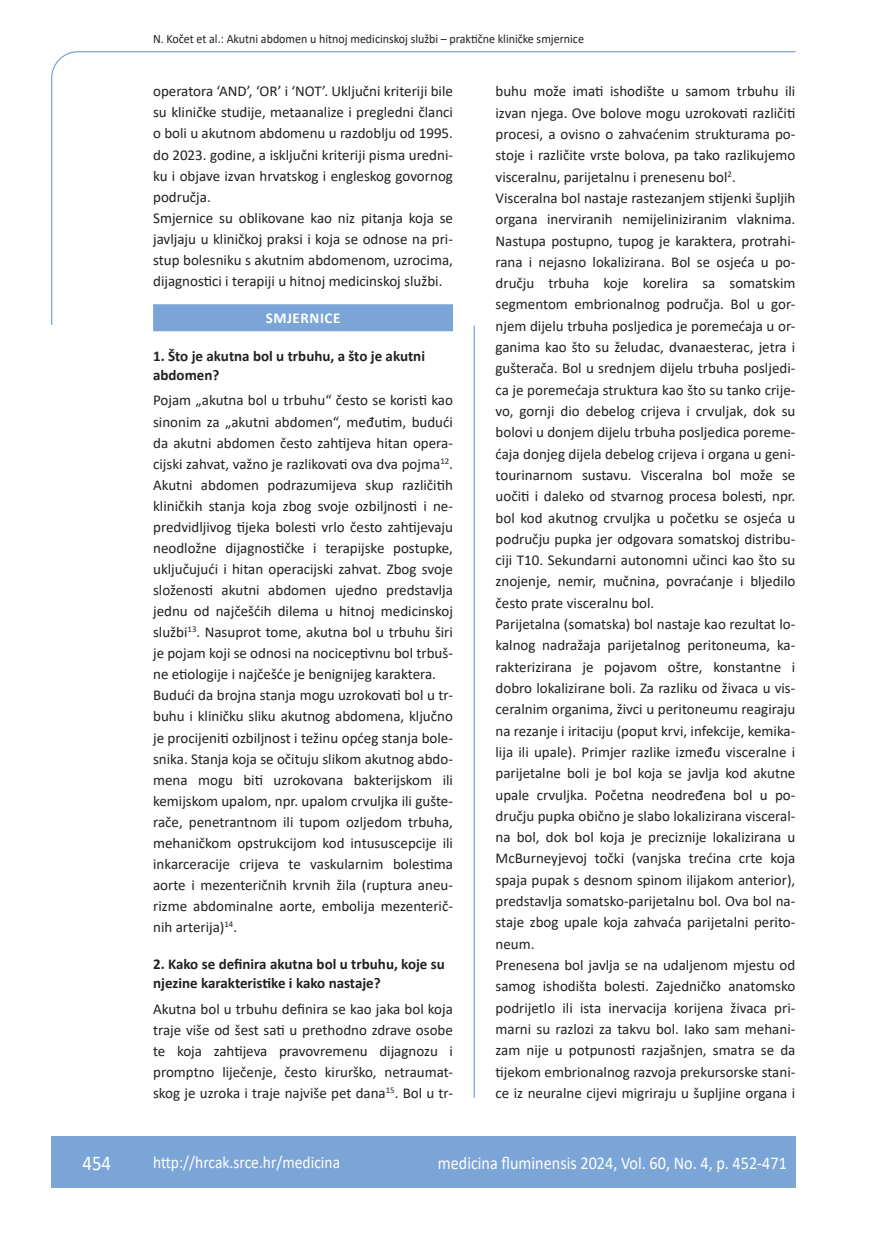
<style>
.page{position:relative;width:872px;height:1234px;background:#fff}
.page>*{position:absolute;margin:0;border:0;box-sizing:border-box;transform-origin:0 0}
.t1{font:21px "Calibri";color:#fff;scale:.9 1}
.t2{font:18px "Calibri";color:#fff;scale:.9 1}
.t3{font:17.25px "Calibri";color:#fff;scale:.9 1}
.osnovni_tekst{font:15px/21.3px "Calibri";color:#231f20;text-align:justify}
.podnaslov{font:700 15px/19.5px "Calibri";color:#231f20}
.naslov_ruler{font:700 15px "Calibri";letter-spacing:.04em;color:#fff}
.glava{font:12.75px "Calibri";color:#231f20;scale:.94 1}
</style>
<div class="page">
<svg style="left:51px;top:51px;width:745px;height:274px"></svg>
<hr style="left:473px;top:325px;width:2px;height:772px;background:#7ca5d7">
<div style="left:51px;top:1135px;width:744px;height:51px;background:#7ca5d7"></div>
<div style="left:153px;top:304px;width:300px;height:27px;background:#7ca5d7"></div>
<p class="glava" style="left:153px;top:29px;width:460px">N. Kočet et al.: Akutni abdomen u hitnoj medicinskoj službi – praktične kliničke smjernice</p>
<p class="osnovni_tekst" style="left:153px;top:80px;width:301px">operatora ‘AND’, ‘OR’ i ‘NOT’. Uključni kriteriji bile su kliničke studije, metaanalize i pregledni članci o boli u akutnom abdomenu u razdoblju od 1995. do 2023. godine, a isključni kriteriji pisma uredni&shy;ku i objave izvan hrvatskog i engleskog govornog područja.</p>
<p class="osnovni_tekst" style="left:153px;top:207px;width:301px">Smjernice su oblikovane kao niz pitanja koja se javljaju u kliničkoj praksi i koja se odnose na pri&shy;stup bolesniku s akutnim abdomenom, uzrocima, dijagnostici i terapiji u hitnoj medicinskoj službi.</p>
<p class="naslov_ruler" style="left:266px;top:307px;width:76px">SMJERNICE</p>
<p class="podnaslov" style="left:153px;top:345px;width:273px">1. Što je akutna bol u trbuhu, a što je akutni abdomen?</p>
<p class="osnovni_tekst" style="left:153px;top:389px;width:301px">Pojam „akutna bol u trbuhu“ često se koristi kao sinonim za „akutni abdomen“, međutim, budući da akutni abdomen često zahtijeva hitan opera&shy;cijski zahvat, važno je razlikovati ova dva pojma<sup>12</sup>.<br>Akutni abdomen podrazumijeva skup različiti h kliničkih stanja koja zbog svoje ozbiljnosti i ne&shy;predvidljivog tijeka bolesti vrlo često zahtijevaju neodložne dijagnostičke i terapijske postupke, uključujući i hitan operacijski zahvat. Zbog svoje složenosti akutni abdomen ujedno predstavlja jednu od najčešćih dilema u hitnoj medicinskoj službi<sup>13</sup>. Nasuprot tome, akutna bol u trbuhu širi je pojam koji se odnosi na nociceptivnu bol trbuš&shy;ne etiologije i najčešće je benignijeg karaktera.</p>
<p class="osnovni_tekst" style="left:153px;top:684px;width:301px">Budući da brojna stanja mogu uzrokovati bol u tr&shy;buhu i kliničku sliku akutnog abdomena, ključno je procijeniti ozbiljnost i težinu općeg stanja bole&shy;snika. Stanja koja se očituju slikom akutnog abdo&shy;mena mogu biti uzrokovana bakterijskom ili kemijskom upalom, npr. upalom crvuljka ili gušte&shy;rače, penetrantnom ili tupom ozljedom trbuha, mehaničkom opstrukcijom kod intususcepcije ili inkarceracije crijeva te vaskularnim bolesti ma aorte i mezenteričnih krvnih žila (ruptura aneu&shy;rizme abdominalne aorte, embolija mezenterič&shy;nih arterija)<sup>14</sup>.</p>
<p class="podnaslov" style="left:153px;top:953px;width:293px">2. Kako se definira akutna bol u trbuhu, koje su njezine karakteristike i kako nastaje?</p>
<p class="osnovni_tekst" style="left:153px;top:997px;width:301px">Akutna bol u trbuhu definira se kao jaka bol koja traje više od šest sati u prethodno zdrave osobe te koja zahtijeva pravovremenu dijagnozu i promptno liječenje, često kirurško, netraumat&shy;skog je uzroka i traje najviše pet dana<sup>15</sup>. Bol u tr-</p>
<p class="osnovni_tekst" style="left:495px;top:80px;width:301px;text-align:left">buhu može imati ishodište u samom trbuhu ili izvan njega. Ove bolove mogu uzrokovati različiti procesi, a ovisno o zahvaćenim strukturama po&shy;stoje i različite vrste bolova, pa tako razlikujemo visceralnu, parijetalnu i prenesenu bol<sup>2</sup>.</p>
<p class="osnovni_tekst" style="left:495px;top:187px;width:301px">Visceralna bol nastaje rastezanjem stijenki šupljih organa inerviranih nemijeliniziranim vlaknima.<br>Nastupa postupno, tupog je karaktera, protrahi&shy;rana i nejasno lokalizirana. Bol se osjeća u po&shy;dručju trbuha koje korelira sa somatskim segmentom embrionalnog područja. Bol u gor&shy;njem dijelu trbuha posljedica je poremećaja u or&shy;ganima kao što su želudac, dvanaesterac, jetra i gušterača. Bol u srednjem dijelu trbuha posljedi&shy;ca je poremećaja struktura kao što su tanko crije&shy;vo, gornji dio debelog crijeva i crvuljak, dok su bolovi u donjem dijelu trbuha posljedica poreme&shy;ćaja donjeg dijela debelog crijeva i organa u geni&shy;tourinarnom sustavu. Visceralna bol može se uočiti i daleko od stvarnog procesa bolesti, npr. bol kod akutnog crvuljka u početku se osjeća u području pupka jer odgovara somatskoj distribu&shy;ciji T10. Sekundarni autonomni učinci kao što su znojenje, nemir, mučnina, povraćanje i bljedilo često prate visceralnu bol.</p>
<p class="osnovni_tekst" style="left:495px;top:613px;width:301px">Parijetalna (somatska) bol nastaje kao rezultat lo&shy;kalnog nadražaja parijetalnog peritoneuma, ka&shy;rakterizirana je pojavom oštre, konstantne i dobro lokalizirane boli. Za razliku od živaca u vis&shy;ceralnim organima, živci u peritoneumu reagiraju na rezanje i iritaciju (poput krvi, infekcije, kemika&shy;lija ili upale). Primjer razlike između visceralne i parijetalne boli je bol koja se javlja kod akutne upale crvuljka. Početna neodređena bol u po&shy;dručju pupka obično je slabo lokalizirana visceral&shy;na bol, dok bol koja je preciznije lokalizirana u McBurneyjevoj točki (vanjska trećina crte koja spaja pupak s desnom spinom ilijakom anterior), predstavlja somatsko-parijetalnu bol. Ova bol na&shy;staje zbog upale koja zahvaća parijetalni perito&shy;neum.</p>
<p class="osnovni_tekst" style="left:495px;top:953px;width:301px">Prenesena bol javlja se na udaljenom mjestu od samog ishodišta bolesti . Zajedničko anatomsko podrijetlo ili ista inervacija korijena živaca pri&shy;marni su razlozi za takvu bol. Iako sam mehani&shy;zam nije u potpunosti razjašnjen, smatra se da tijekom embrionalnog razvoja prekursorske stani&shy;ce iz neuralne cijevi migriraju u šupljine organa i</p>
<p class="t1" style="left:82px;top:1147px;width:33px">454</p>
<p class="t3" style="left:153px;top:1149px;width:209px">http://hrcak.srce.hr/medicina</p>
<p class="t2" style="left:438px;top:1149px;width:389px">medicina fluminensis 2024, Vol. 60, No. 4, p. 452-471</p>
</div>
